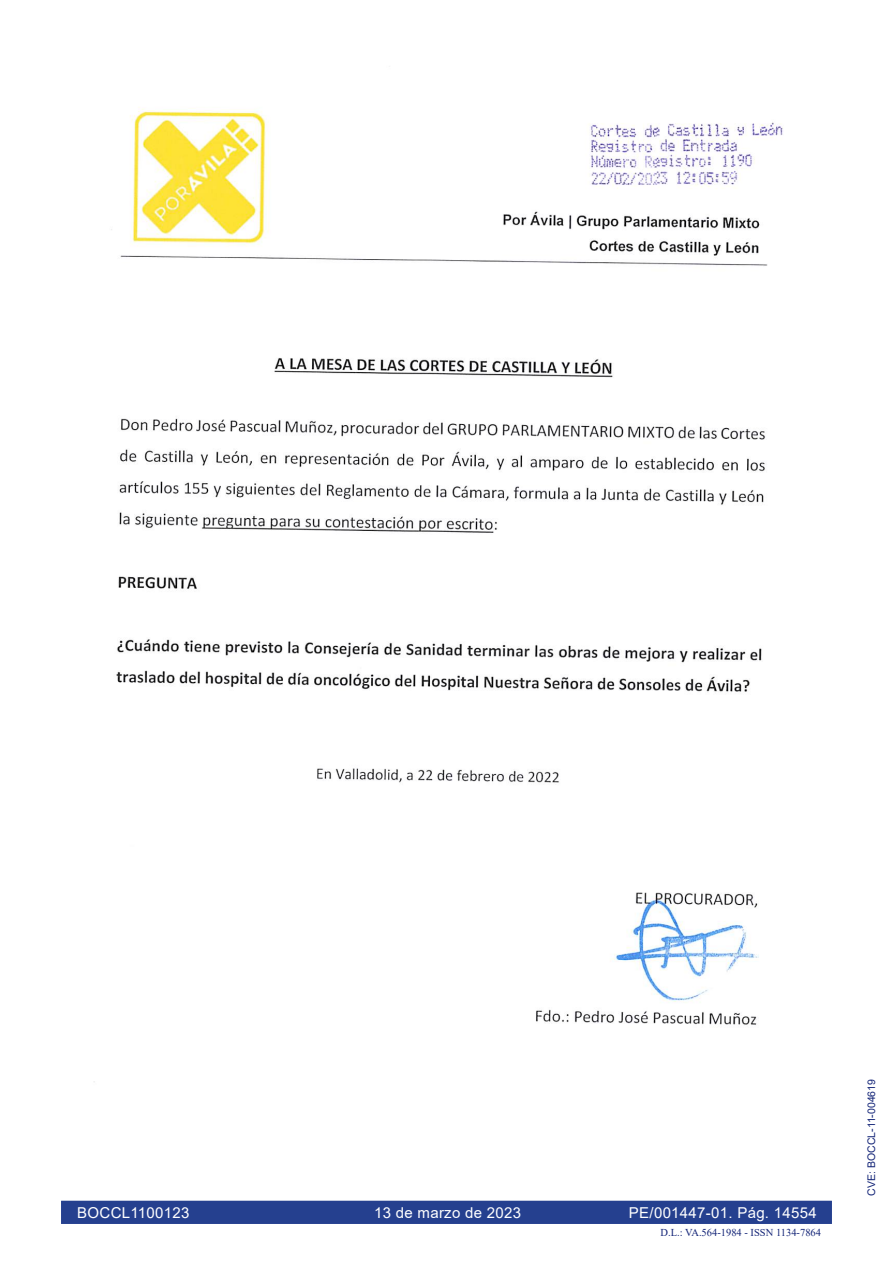
<style>
.page{position:relative;width:893px;height:1263px;background:#fff}
.page>*{position:absolute;margin:0;border:0;box-sizing:border-box;transform-origin:0 0}
.E_CVE{font:15px "Arial";letter-spacing:.02em;color:#fff}
.t1{font:10.5px "Times New Roman";color:#132477}
.t2{font:10.5px "Arial";color:#132477}
</style>
<div class="page">
<div style="left:60px;top:1200px;width:773px;height:25px;background:#25408f"></div>
<div style="left:60px;top:1199px;width:773px;height:26px;border:2px solid #fff"></div>
<img style="left:60px;top:107px;width:773px;height:1093px">
<p class="E_CVE" style="left:77px;top:1202px;width:114px">BOCCL1100123</p>
<p class="E_CVE" style="left:374px;top:1202px;width:149px">13 de marzo de 2023</p>
<p class="E_CVE" style="left:629px;top:1202px;width:189px">PE/001447-01. Pág. 14554</p>
<p class="t1" style="left:661px;top:1225px;width:162px">D.L.: VA.564-1984 - ISSN 1134-7864</p>
<p class="t2" style="left:864px;top:1195px;width:118px;rotate:-90deg">CVE: BOCCL-11-004619</p>
</div>
